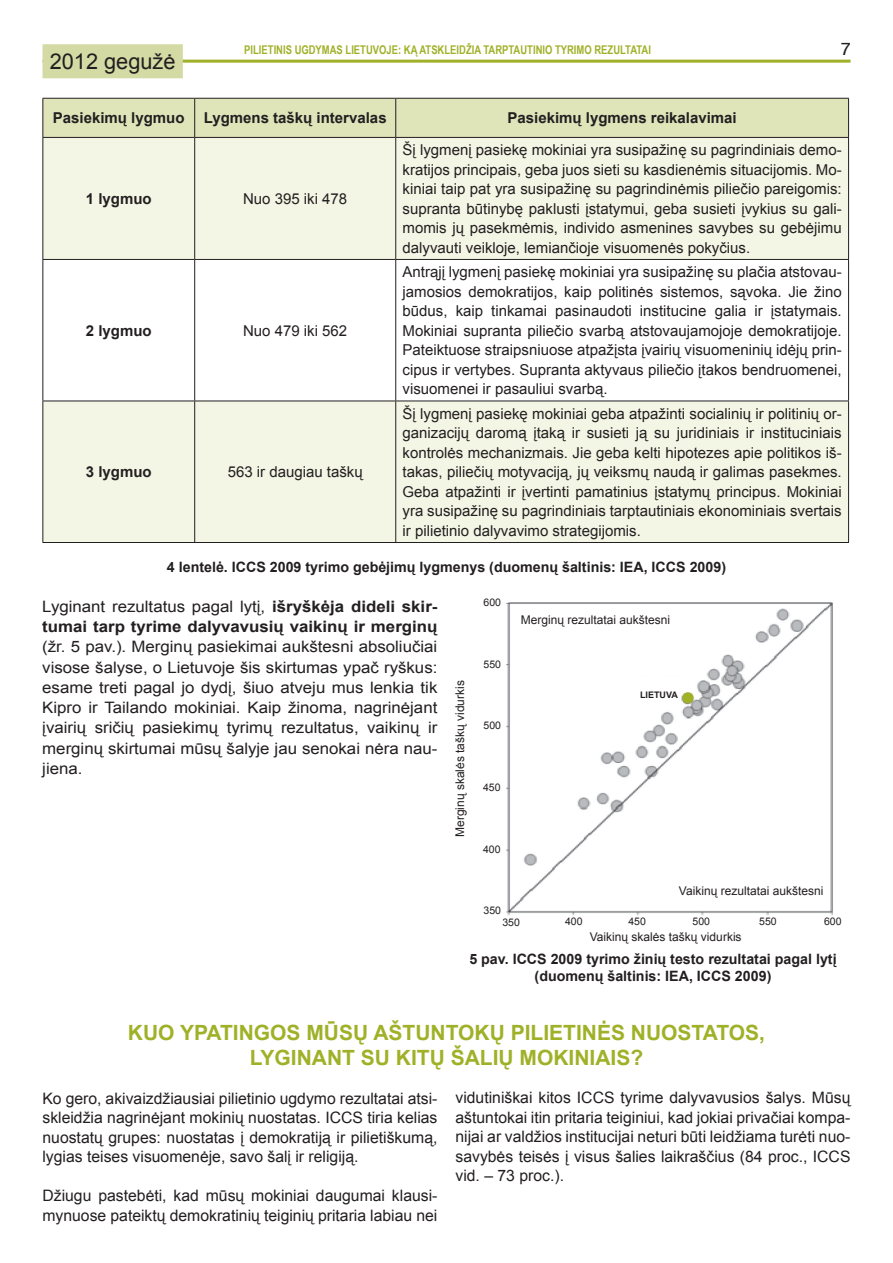
<style>
.page{position:relative;width:893px;height:1263px;background:#fff}
.page>*{position:absolute;margin:0;border:0;box-sizing:border-box;transform-origin:0 0}
.t1{font:21.75px "Arial";color:#231f20}
.t2{font:700 21px/25.2px "Arial";color:#a0b128;text-align:center}
.t3{font:18px "Helvetica LT";color:#231f20}
.t4{font:15.75px/19.5px "Arial";color:#231f20;text-align:justify}
.t5{font:15.75px/20.2px "Arial";color:#231f20;text-align:justify;scale:1.07 1}
.t6{font:700 15.75px/20.2px "Arial";color:#231f20;scale:1.07 1}
.t7{font:15px/19.5px "Arial";color:#231f20;text-align:justify}
.t8{font:700 15px "Arial";color:#231f20}
.t9{font:700 14.25px/17.1px "Arial";color:#231f20;text-align:center}
.t10{font:12px "Arial";color:#231f20}
.t11{font:700 12px "Arial Narrow";color:#a0b128;scale:.96 1}
.t12{font:10.5px "Arial";color:#231f20}
.t13{font:700 9px "Arial";color:#231f20}
.s1{font-weight:400}
</style>
<div class="page">
<hr style="left:43px;top:60px;width:807px;height:3px;background:#a0b128">
<div style="left:43px;top:45px;width:139px;height:33px;background:#d4daa3"></div>
<div style="left:43px;top:44px;width:140px;height:34px;border:2px solid #d4daa3"></div>
<div style="left:43px;top:99px;width:805px;height:38px;background:#dfe4b9"></div>
<svg style="left:43px;top:138px;width:805px;height:404px;fill:#f3f5e5"></svg>
<hr style="left:42px;top:98px;width:153px;height:1px;background:#231f20">
<hr style="left:42px;top:99px;width:1px;height:38px;background:#231f20">
<hr style="left:195px;top:98px;width:201px;height:1px;background:#231f20">
<hr style="left:194px;top:99px;width:1px;height:38px;background:#231f20">
<hr style="left:396px;top:98px;width:453px;height:1px;background:#231f20">
<hr style="left:395px;top:99px;width:1px;height:38px;background:#231f20">
<hr style="left:848px;top:99px;width:1px;height:38px;background:#231f20">
<hr style="left:42px;top:137px;width:153px;height:1px;background:#231f20">
<hr style="left:42px;top:138px;width:1px;height:121px;background:#231f20">
<hr style="left:195px;top:137px;width:201px;height:1px;background:#231f20">
<hr style="left:194px;top:138px;width:1px;height:121px;background:#231f20">
<hr style="left:396px;top:137px;width:453px;height:1px;background:#231f20">
<hr style="left:395px;top:138px;width:1px;height:121px;background:#231f20">
<hr style="left:848px;top:138px;width:1px;height:121px;background:#231f20">
<hr style="left:42px;top:259px;width:153px;height:1px;background:#231f20">
<hr style="left:42px;top:260px;width:1px;height:141px;background:#231f20">
<hr style="left:195px;top:259px;width:201px;height:1px;background:#231f20">
<hr style="left:194px;top:260px;width:1px;height:141px;background:#231f20">
<hr style="left:396px;top:259px;width:453px;height:1px;background:#231f20">
<hr style="left:395px;top:260px;width:1px;height:141px;background:#231f20">
<hr style="left:848px;top:260px;width:1px;height:141px;background:#231f20">
<hr style="left:42px;top:401px;width:153px;height:1px;background:#231f20">
<hr style="left:42px;top:401px;width:1px;height:141px;background:#231f20">
<hr style="left:195px;top:401px;width:201px;height:1px;background:#231f20">
<hr style="left:194px;top:401px;width:1px;height:141px;background:#231f20">
<hr style="left:396px;top:401px;width:453px;height:1px;background:#231f20">
<hr style="left:395px;top:401px;width:1px;height:141px;background:#231f20">
<hr style="left:848px;top:401px;width:1px;height:141px;background:#231f20">
<hr style="left:42px;top:542px;width:807px;height:1px;background:#231f20">
<img style="left:506px;top:602px;width:327px;height:314px">
<div style="left:637px;top:677px;width:51px;height:11px;background:#fff"></div>
<div style="left:682px;top:692px;width:11px;height:12px;background:#a0b128;border-radius:50%"></div>
<div style="left:517px;top:611px;width:154px;height:21px;background:#fff"></div>
<div style="left:670px;top:882px;width:154px;height:21px;background:#fff"></div>
<p class="t11" style="left:244px;top:43px;width:425px">PILIETINIS UGDYMAS LIETUVOJE: KĄ ATSKLEIDŽIA TARPTAUTINIO TYRIMO REZULTATAI</p>
<p class="t3" style="left:841px;top:37px;width:11px">7</p>
<h1 class="t1" style="left:50px;top:49px;width:127px">2012 gegužė</h1>
<p class="t8" style="left:53px;top:110px;width:133px">Pasiekimų lygmuo</p>
<p class="t8" style="left:204px;top:110px;width:184px">Lygmens taškų intervalas</p>
<p class="t8" style="left:507px;top:110px;width:231px">Pasiekimų lygmens reikalavimai</p>
<p class="t8" style="left:86px;top:190px;width:67px">1 lygmuo</p>
<p class="t7" style="left:243px;top:189px;width:106px">Nuo 395 iki 478</p>
<p class="t8" style="left:86px;top:322px;width:67px">2 lygmuo</p>
<p class="t7" style="left:243px;top:321px;width:106px">Nuo 479 iki 562</p>
<p class="t7" style="left:402px;top:140px;width:441px">Šį lygmenį pasiekę mokiniai yra susipažinę su pagrindiniais demo&shy;kratijos principais, geba juos sieti su kasdienėmis situacijomis. Mo&shy;kiniai taip pat yra susipažinę su pagrindinėmis piliečio pareigomis: supranta būtinybę paklusti įstatymui, geba susieti įvykius su gali&shy;momis jų pasekmėmis, individo asmenines savybes su gebėjimu dalyvauti veikloje, lemiančioje visuomenės pokyčius.</p>
<p class="t7" style="left:402px;top:262px;width:441px">Antrąjį lygmenį pasiekę mokiniai yra susipažinę su plačia atstovau&shy;jamosios demokratijos, kaip politinės sistemos, sąvoka. Jie žino būdus, kaip tinkamai pasinaudoti institucine galia ir įstatymais.<br>Mokiniai supranta piliečio svarbą atstovaujamojoje demokratijoje.<br>Pateiktuose straipsniuose atpažįsta įvairių visuomeninių idėjų prin&shy;cipus ir vertybes. Supranta aktyvaus piliečio įtakos bendruomenei, visuomenei ir pasauliui svarbą.</p>
<p class="t7" style="left:402px;top:404px;width:441px">Šį lygmenį pasiekę mokiniai geba atpažinti socialinių ir politinių or&shy;ganizacijų daromą įtaką ir susieti ją su juridiniais ir instituciniais kontrolės mechanizmais. Jie geba kelti hipotezes apie politikos iš&shy;takas, piliečių motyvaciją, jų veiksmų naudą ir galimas pasekmes.<br>Geba atpažinti ir įvertinti pamatinius įstatymų principus. Mokiniai yra susipažinę su pagrindiniais tarptautiniais ekonominiais svertais ir pilietinio dalyvavimo strategijomis.</p>
<p class="t9" style="left:167px;top:559px;width:561px">4 lentelė. ICCS 2009 tyrimo gebėjimų lygmenys (duomenų šaltinis: IEA, ICCS 2009)</p>
<p class="t8" style="left:86px;top:464px;width:67px">3 lygmuo</p>
<p class="t7" style="left:228px;top:462px;width:137px">563 ir daugiau taškų</p>
<p class="t6" style="left:42px;top:596px;width:371px"><span class="s1">Lyginant rezultatus pagal lytį,</span> išryškėja dideli skir&shy;tumai tarp tyrime dalyvavusių vaikinų ir merginų</p>
<p class="t5" style="left:42px;top:637px;width:371px">(žr. 5 pav.). Merginų pasiekimai aukštesni absoliučiai visose šalyse, o Lietuvoje šis skirtumas ypač ryškus: esame treti pagal jo dydį, šiuo atveju mus lenkia tik Kipro ir Tailando mokiniai. Kaip žinoma, nagrinėjant įvairių sričių pasiekimų tyrimų rezultatus, vaikinų ir merginų skirtumai mūsų šalyje jau senokai nėra nau&shy;jiena.</p>
<p class="t10" style="left:453px;top:837px;width:158px;rotate:-90deg">Merginų skalės taškų vidurkis</p>
<p class="t12" style="left:483px;top:597px;width:19px">600</p>
<p class="t12" style="left:483px;top:658px;width:19px">550</p>
<p class="t12" style="left:483px;top:720px;width:19px">500</p>
<p class="t10" style="left:521px;top:613px;width:151px">Merginų rezultatai aukštesni</p>
<p class="t13" style="left:640px;top:689px;width:39px">LIETUVA</p>
<p class="t12" style="left:483px;top:782px;width:19px">450</p>
<p class="t12" style="left:483px;top:843px;width:19px">400</p>
<p class="t12" style="left:483px;top:904px;width:19px">350</p>
<p class="t10" style="left:679px;top:884px;width:146px">Vaikinų rezultatai aukštesni</p>
<p class="t12" style="left:502px;top:916px;width:19px">350</p>
<p class="t12" style="left:565px;top:916px;width:19px">400</p>
<p class="t12" style="left:628px;top:916px;width:19px">450</p>
<p class="t12" style="left:692px;top:916px;width:19px">500</p>
<p class="t12" style="left:759px;top:916px;width:19px">550</p>
<p class="t12" style="left:824px;top:915px;width:19px">600</p>
<p class="t10" style="left:590px;top:930px;width:153px">Vaikinų skalės taškų vidurkis</p>
<p class="t9" style="left:469px;top:951px;width:369px">5 pav. ICCS 2009 tyrimo žinių testo rezultatai pagal lytį (duomenų šaltinis: IEA, ICCS 2009)</p>
<h2 class="t2" style="left:128px;top:1020px;width:639px">KUO YPATINGOS MŪSŲ AŠTUNTOKŲ PILIETINĖS NUOSTATOS,<br>LYGINANT SU KITŲ ŠALIŲ MOKINIAIS?</h2>
<p class="t4" style="left:42px;top:1088px;width:396px">Ko gero, akivaizdžiausiai pilietinio ugdymo rezultatai atsi&shy;skleidžia nagrinėjant mokinių nuostatas. ICCS tiria kelias nuostatų grupes: nuostatas į demokratiją ir pilietiškumą, lygias teises visuomenėje, savo šalį ir religiją.</p>
<p class="t4" style="left:42px;top:1186px;width:396px">Džiugu pastebėti, kad mūsų mokiniai daugumai klausi&shy;mynuose pateiktų demokratinių teiginių pritaria labiau nei</p>
<p class="t4" style="left:455px;top:1088px;width:396px">vidutiniškai kitos ICCS tyrime dalyvavusios šalys. Mūsų aštuntokai itin pritaria teiginiui, kad jokiai privačiai kompa&shy;nijai ar valdžios institucijai neturi būti leidžiama turėti nuo&shy;savybės teisės į visus šalies laikraščius (84 proc., ICCS vid. – 73 proc.).</p>
</div>
